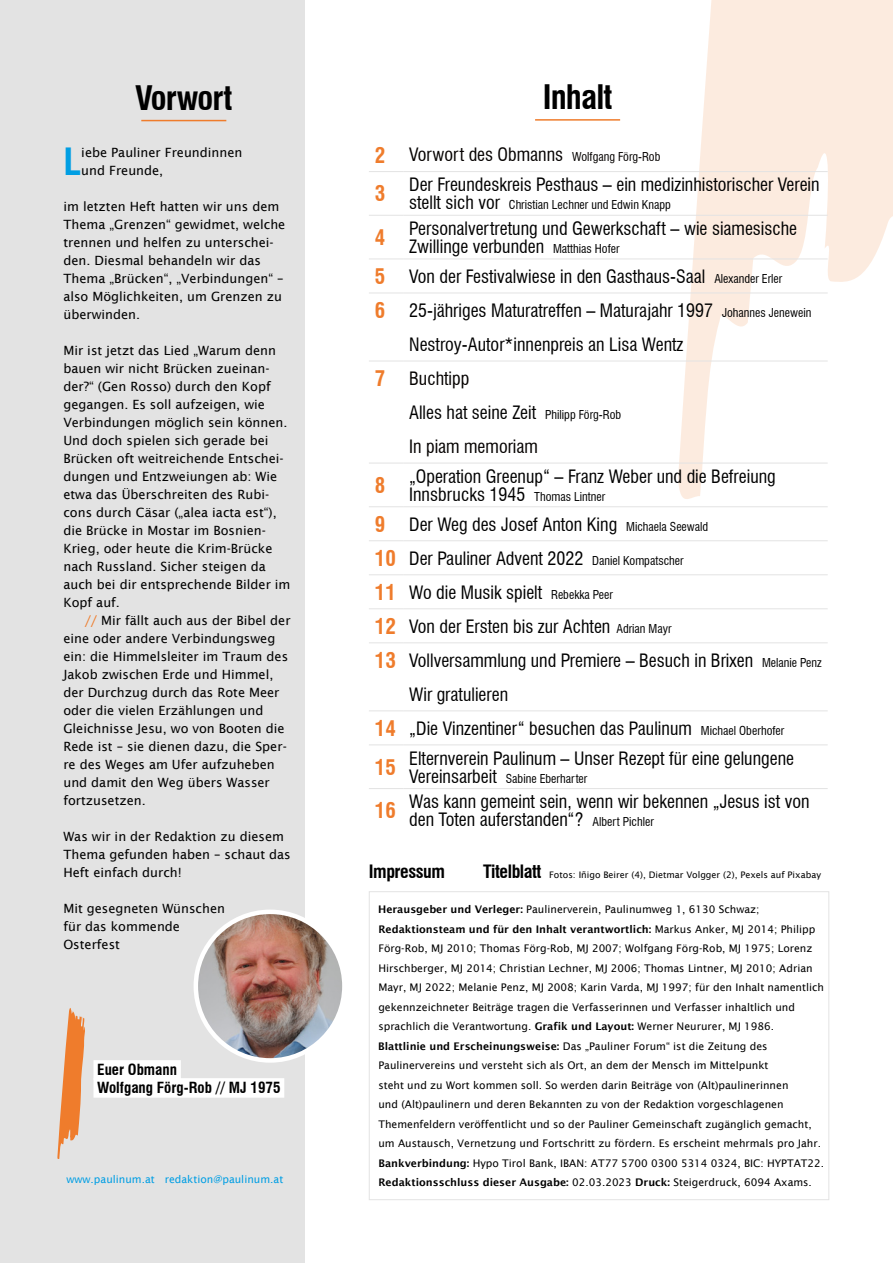
<style>
.page{position:relative;width:893px;height:1263px;background:#fff}
.page>*{position:absolute;margin:0;border:0;box-sizing:border-box;transform-origin:0 0}
.t1{font:700 condensed 36.75px "Swiss 721 BT";color:#009ee3}
.t2{font:700 condensed 33px "Swiss 721 BT";letter-spacing:-.025em;color:#000}
.t3{font:700 condensed 21px "Swiss 721 BT";color:#ef7c2c}
.t4{font:condensed 18px/18px "Swiss 721 BT";color:#000}
.t5{font:condensed 18px "Swiss 721 BT";color:#050200}
.t6{font:700 condensed 18px "Swiss 721 BT";letter-spacing:-.025em;color:#000}
.t7{font:700 condensed 15px/18px "Swiss 721 BT";color:#000}
.t8{font:12.75px/18px "Lucida Sans";color:#000}
.t9{font:condensed 12px "Swiss 721 BT";color:#000}
.t10{font:10.5px/19.5px "Lucida Sans";color:#000}
.t11{font:10.5px "Lucida Sans";color:#009ee3}
.t12{font:9px "Lucida Sans";color:#000}
.s1{color:#ee7c2c}
.s2{font-weight:700;font-size:21px;color:#ef7c2c}
.s3{font-size:12px}
.s4{font-size:18px}
.s5{font-family:"Swiss 721 BT";font-weight:700;font-stretch:condensed;font-size:18px}
.s6{font-weight:600}
</style>
<div class="page">
<div style="left:0;top:0;width:304px;height:1263px;background:#e3e3e3"></div>
<svg style="left:678px;top:0;width:215px;height:499px;fill:#fcebdf"></svg>
<svg style="left:57px;top:1008px;width:28px;height:151px"></svg>
<div style="left:369px;top:891px;width:460px;height:309px;border:1px solid #e3e3e3"></div>
<div style="left:93px;top:1060px;width:88px;height:20px;background:#fff"></div>
<div style="left:93px;top:1078px;width:191px;height:20px;background:#fff"></div>
<img style="left:196px;top:912px;width:148px;height:148px;border-radius:74px">
<div style="left:194px;top:909px;width:153px;height:154px;border:4px solid #fff;border-radius:50%"></div>
<hr style="left:141px;top:120px;width:85px;height:1px;background:#ef7c2c">
<hr style="left:535px;top:119px;width:85px;height:2px;background:#ef7c2c">
<hr style="left:369px;top:171px;width:34px;height:1px;background:#e3e3e3">
<hr style="left:403px;top:171px;width:425px;height:1px;background:#e3e3e3">
<hr style="left:369px;top:215px;width:34px;height:1px;background:#e3e3e3">
<hr style="left:403px;top:215px;width:425px;height:1px;background:#e3e3e3">
<hr style="left:369px;top:259px;width:34px;height:1px;background:#e3e3e3">
<hr style="left:403px;top:259px;width:425px;height:1px;background:#e3e3e3">
<hr style="left:369px;top:293px;width:34px;height:1px;background:#e3e3e3">
<hr style="left:403px;top:293px;width:425px;height:1px;background:#e3e3e3">
<hr style="left:369px;top:361px;width:34px;height:1px;background:#e3e3e3">
<hr style="left:403px;top:361px;width:425px;height:1px;background:#e3e3e3">
<hr style="left:369px;top:463px;width:34px;height:1px;background:#e3e3e3">
<hr style="left:403px;top:463px;width:425px;height:1px;background:#e3e3e3">
<hr style="left:369px;top:506px;width:34px;height:1px;background:#e3e3e3">
<hr style="left:403px;top:506px;width:425px;height:1px;background:#e3e3e3">
<hr style="left:369px;top:540px;width:34px;height:1px;background:#e3e3e3">
<hr style="left:403px;top:540px;width:425px;height:1px;background:#e3e3e3">
<hr style="left:369px;top:574px;width:34px;height:1px;background:#e3e3e3">
<hr style="left:403px;top:574px;width:425px;height:1px;background:#e3e3e3">
<hr style="left:369px;top:608px;width:34px;height:1px;background:#e3e3e3">
<hr style="left:403px;top:608px;width:425px;height:1px;background:#e3e3e3">
<hr style="left:369px;top:642px;width:34px;height:1px;background:#e3e3e3">
<hr style="left:403px;top:642px;width:425px;height:1px;background:#e3e3e3">
<hr style="left:369px;top:710px;width:34px;height:1px;background:#e3e3e3">
<hr style="left:403px;top:710px;width:425px;height:1px;background:#e3e3e3">
<hr style="left:369px;top:744px;width:34px;height:1px;background:#e3e3e3">
<hr style="left:403px;top:744px;width:425px;height:1px;background:#e3e3e3">
<hr style="left:369px;top:788px;width:34px;height:1px;background:#e3e3e3">
<hr style="left:403px;top:788px;width:425px;height:1px;background:#e3e3e3">
<h2 class="t2" style="left:135px;top:78px;width:99px">Vorwort</h2>
<h2 class="t2" style="left:543px;top:78px;width:71px">Inhalt</h2>
<h1 class="t1" style="left:63px;top:140px;width:19px">L</h1>
<p class="t8" style="left:81px;top:143px;width:163px">iebe Pauliner Freundinnen und Freunde,</p>
<p class="t8" style="left:63px;top:197px;width:223px">im letzten Heft hatten wir uns dem<br>Thema „Grenzen“ gewidmet, welche trennen und helfen zu unterschei&shy;den. Diesmal behandeln wir das<br>Thema „Brücken“, „Verbindungen“ – also Möglichkeiten, um Grenzen zu überwinden.</p>
<p class="t8" style="left:63px;top:342px;width:229px">Mir ist jetzt das Lied „Warum denn bauen wir nicht Brücken zueinan&shy;der?“ (Gen Rosso) durch den Kopf gegangen. Es soll aufzeigen, wie<br>Verbindungen möglich sein können.<br>Und doch spielen sich gerade bei<br>Brücken oft weitreichende Entschei&shy;dungen und Entzweiungen ab: Wie etwa das Überschreiten des Rubi&shy;cons durch Cäsar („alea iacta est“), die Brücke in Mostar im Bosnien-<br>Krieg, oder heute die Krim-Brücke nach Russland. Sicher steigen da auch bei dir entsprechende Bilder im<br>Kopf auf.</p>
<p class="t8" style="left:63px;top:612px;width:229px;text-indent:21px"><span class="s1">//</span> Mir fällt auch aus der Bibel der eine oder andere Verbindungsweg ein: die Himmelsleiter im Traum des<br>Jakob zwischen Erde und Himmel, der Durchzug durch das Rote Meer oder die vielen Erzählungen und<br>Gleichnisse Jesu, wo von Booten die<br>Rede ist – sie dienen dazu, die Sper&shy;re des Weges am Ufer aufzuheben und damit den Weg übers Wasser fortzusetzen.</p>
<p class="t8" style="left:63px;top:828px;width:229px">Was wir in der Redaktion zu diesem<br>Thema gefunden haben – schaut das<br>Heft einfach durch!</p>
<p class="t8" style="left:63px;top:900px;width:163px">Mit gesegneten Wünschen für das kommende<br>Osterfest</p>
<p class="t7" style="left:97px;top:1061px;width:185px">Euer Obmann<br>Wolfgang Förg-Rob // MJ 1975</p>
<p class="t11" style="left:66px;top:1173px;width:218px">www.paulinum.at redaktion@paulinum.at</p>
<h3 class="t5" style="left:375px;top:144px;width:287px"><span class="s2">2</span> Vorwort des Obmanns <span class="s3">Wolfgang Förg-Rob</span></h3>
<h3 class="t3" style="left:375px;top:181px;width:12px">3</h3>
<h3 class="t4" style="left:409px;top:176px;width:412px">Der Freundeskreis Pesthaus – ein medizinhistorischer Verein</h3>
<p class="t9" style="left:409px;top:198px;width:263px"><span class="s4">stellt sich vor</span> Christian Lechner und Edwin Knapp</p>
<h3 class="t3" style="left:375px;top:225px;width:12px">4</h3>
<h3 class="t4" style="left:409px;top:219px;width:389px">Personalvertretung und Gewerkschaft – wie siamesische<br>Zwillinge verbunden <span class="s3">Matthias Hofer</span></h3>
<h3 class="t4" style="left:375px;top:267px;width:409px"><span class="s2">5</span> Von der Festivalwiese in den Gasthaus-Saal <span class="s3">Alexander Erler</span></h3>
<h3 class="t4" style="left:375px;top:301px;width:438px"><span class="s2">6</span> 25-jähriges Maturatreffen – Maturajahr 1997 <span class="s3">Johannes Jenewein</span></h3>
<h3 class="t4" style="left:409px;top:335px;width:276px">Nestroy-Autor*innenpreis an Lisa Wentz</h3>
<h3 class="t5" style="left:375px;top:367px;width:96px"><span class="s2">7</span> Buchtipp</h3>
<h3 class="t4" style="left:409px;top:403px;width:213px">Alles hat seine Zeit <span class="s3">Philipp Förg-Rob</span></h3>
<h3 class="t5" style="left:409px;top:436px;width:130px">In piam memoriam</h3>
<h3 class="t3" style="left:375px;top:473px;width:12px">8</h3>
<h3 class="t4" style="left:409px;top:467px;width:368px">„Operation Greenup“ – Franz Weber und die Befreiung<br>Innsbrucks 1945 <span class="s3">Thomas Lintner</span></h3>
<h3 class="t4" style="left:375px;top:515px;width:335px"><span class="s2">9</span> Der Weg des Josef Anton King <span class="s3">Michaela Seewald</span></h3>
<h3 class="t4" style="left:375px;top:549px;width:310px"><span class="s2">10</span> Der Pauliner Advent 2022 <span class="s3">Daniel Kompatscher</span></h3>
<h3 class="t4" style="left:375px;top:583px;width:239px"><span class="s2">11</span> Wo die Musik spielt <span class="s3">Rebekka Peer</span></h3>
<h3 class="t4" style="left:375px;top:617px;width:298px"><span class="s2">12</span> Von der Ersten bis zur Achten <span class="s3">Adrian Mayr</span></h3>
<h3 class="t4" style="left:375px;top:651px;width:448px"><span class="s2">13</span> Vollversammlung und Premiere – Besuch in Brixen <span class="s3">Melanie Penz</span></h3>
<h3 class="t4" style="left:409px;top:685px;width:100px">Wir gratulieren</h3>
<h3 class="t4" style="left:375px;top:719px;width:411px"><span class="s2">14</span> „Die Vinzentiner“ besuchen das Paulinum <span class="s3">Michael Oberhofer</span></h3>
<h3 class="t3" style="left:375px;top:754px;width:23px">15</h3>
<h3 class="t4" style="left:409px;top:749px;width:386px">Elternverein Paulinum – Unser Rezept für eine gelungene</h3>
<p class="t9" style="left:409px;top:771px;width:180px"><span class="s4">Vereinsarbeit</span> Sabine Eberharter</p>
<h3 class="t3" style="left:375px;top:798px;width:23px">16</h3>
<h3 class="t4" style="left:409px;top:793px;width:402px">Was kann gemeint sein, wenn wir bekennen „Jesus ist von den Toten auferstanden“? <span class="s3">Albert Pichler</span></h3>
<h3 class="t6" style="left:369px;top:860px;width:78px">Impressum</h3>
<p class="t12" style="left:483px;top:869px;width:339px"><span class="s5">Titelblatt</span> Fotos: Iñigo Beirer (4), Dietmar Volgger (2), Pexels auf Pixabay</p>
<p class="t10" style="left:378px;top:900px;width:448px"><span class="s6">Herausgeber und Verleger:</span> Paulinerverein, Paulinumweg 1, 6130 Schwaz; <span class="s6">Redaktionsteam und für den Inhalt verantwortlich:</span> Markus Anker, MJ 2014; Philipp Förg-Rob, MJ 2010; Thomas Förg-Rob, MJ 2007; Wolfgang Förg-Rob, MJ 1975; Lorenz Hirschberger, MJ 2014; Christian Lechner, MJ 2006; Thomas Lintner, MJ 2010; Adrian Mayr, MJ 2022; Melanie Penz, MJ 2008; Karin Varda, MJ 1997; für den Inhalt namentlich gekennzeichneter Beiträge tragen die Verfasserinnen und Verfasser inhaltlich und sprachlich die Verantwortung. <span class="s6">Grafik und Layout:</span> Werner Neururer, MJ 1986.<br><span class="s6">Blattlinie und Erscheinungsweise:</span> Das „Pauliner Forum“ ist die Zeitung des Paulinervereins und versteht sich als Ort, an dem der Mensch im Mittelpunkt<br>steht und zu Wort kommen soll. So werden darin Beiträge von (Alt)paulinerinnen<br>und (Alt)paulinern und deren Bekannten zu von der Redaktion vorgeschlagenen Themenfeldern veröffentlicht und so der Pauliner Gemeinschaft zugänglich gemacht, um Austausch, Vernetzung und Fortschritt zu fördern. Es erscheint mehrmals pro Jahr.<br><span class="s6">Bankverbindung:</span> Hypo Tirol Bank, IBAN: AT77 5700 0300 5314 0324, BIC: HYPTAT22.<br><span class="s6">Redaktionsschluss dieser Ausgabe:</span> 02.03.2023 <span class="s6">Druck:</span> Steigerdruck, 6094 Axams.</p>
</div>
